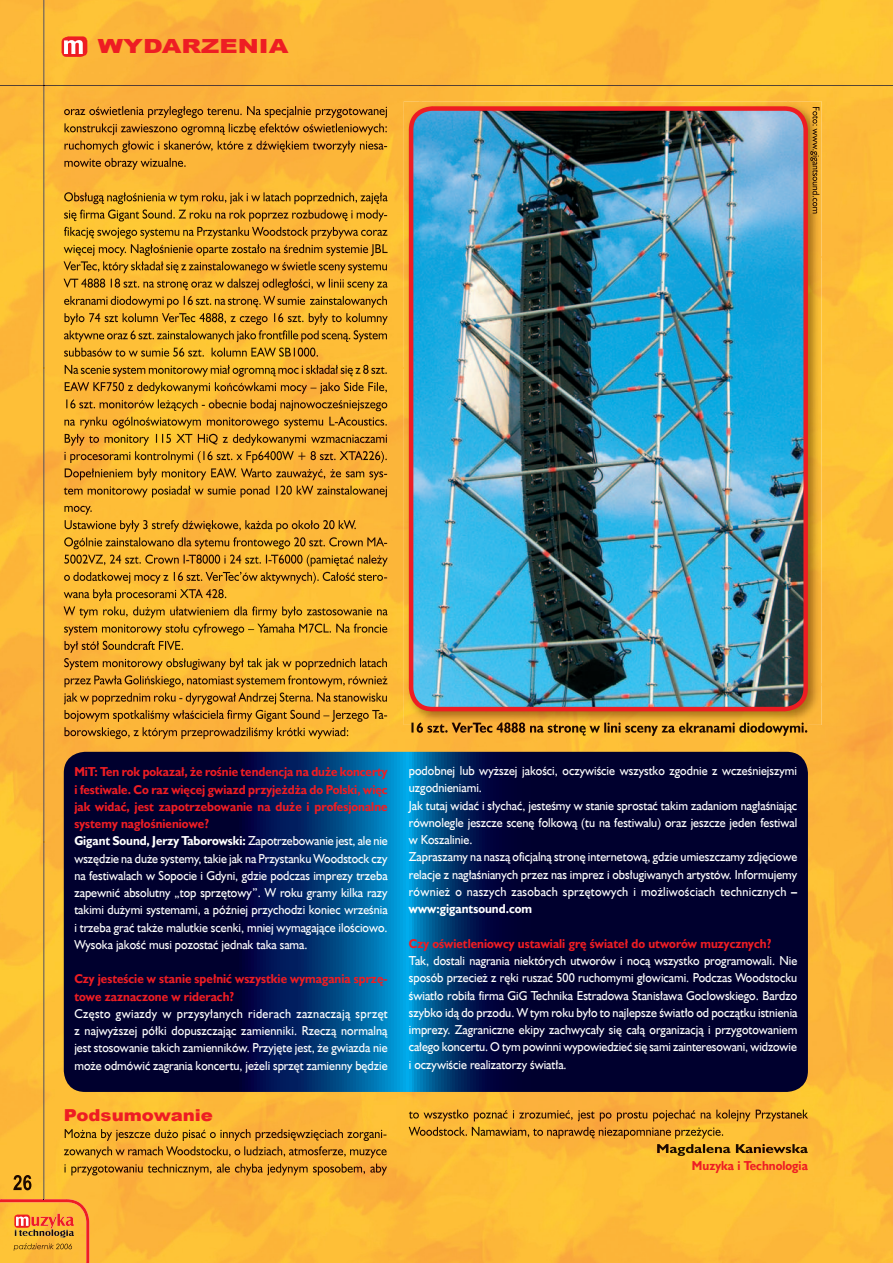
<style>
.page{position:relative;width:893px;height:1263px;background:#fff}
.page>*{position:absolute;margin:0;border:0;box-sizing:border-box;transform-origin:0 0}
.t1{font:900 19.5px "Arial";color:#ee1d23;scale:1.3 1}
.t2{font:900 16.5px "Arial";color:#ee1d23;scale:1.1 1}
.t3{font:13.05px/17.2px "Humanst 521 EU Normal";color:#fff;text-align:justify;scale:.93 1}
.t4{font:13.05px/17.2px "Humanst 521 EU Bold";color:#ee1d23;scale:.93 1}
.t5{font:13.05px "Humanst 521 EU Bold";color:#fff;scale:.93 1}
.s1{color:#fff}
.s2{font-family:"Humanst 521 EU Normal";color:#fff}
.s3{font-family:"Humanst 521 EU Bold"}
</style>
<div class="page">
<img style="left:0;top:843px;width:472px;height:420px">
<img style="left:472px;top:685px;width:421px;height:578px">
<img style="left:0;top:369px;width:420px;height:474px">
<img style="left:420px;top:736px;width:53px;height:16px">
<img style="left:789px;top:0;width:104px;height:685px">
<img style="left:0;top:0;width:420px;height:369px">
<img style="left:420px;top:0;width:369px;height:101px">
<img style="left:13px;top:1175px;width:18px;height:15px">
<img style="left:44px;top:0;width:1px;height:1199px">
<img style="left:0;top:85px;width:893px;height:1px">
<svg style="left:0;top:1199px;width:89px;height:64px"></svg>
<img style="left:15px;top:1229px;width:59px;height:8px">
<img style="left:14px;top:1243px;width:58px;height:7px">
<svg style="left:64px;top:752px;width:744px;height:340px;fill:#00002e"></svg>
<svg style="left:62px;top:37px;width:25px;height:20px"></svg>
<img style="left:64px;top:106px;width:324px;height:12px">
<img style="left:65px;top:123px;width:323px;height:12px">
<img style="left:64px;top:141px;width:323px;height:11px">
<img style="left:64px;top:158px;width:122px;height:12px">
<img style="left:64px;top:192px;width:324px;height:12px">
<img style="left:64px;top:209px;width:323px;height:12px">
<img style="left:64px;top:227px;width:324px;height:12px">
<img style="left:64px;top:244px;width:324px;height:12px">
<img style="left:64px;top:261px;width:324px;height:12px">
<img style="left:64px;top:278px;width:324px;height:12px">
<img style="left:64px;top:296px;width:324px;height:12px">
<img style="left:64px;top:313px;width:324px;height:12px">
<img style="left:64px;top:330px;width:324px;height:12px">
<img style="left:64px;top:347px;width:254px;height:10px">
<img style="left:65px;top:365px;width:323px;height:12px">
<img style="left:65px;top:382px;width:323px;height:12px">
<img style="left:66px;top:399px;width:322px;height:12px">
<img style="left:64px;top:417px;width:324px;height:11px">
<img style="left:65px;top:434px;width:323px;height:12px">
<img style="left:64px;top:451px;width:324px;height:12px">
<img style="left:65px;top:468px;width:322px;height:12px">
<img style="left:64px;top:485px;width:324px;height:12px">
<img style="left:64px;top:506px;width:28px;height:9px">
<img style="left:65px;top:520px;width:291px;height:12px">
<img style="left:64px;top:537px;width:323px;height:12px">
<img style="left:64px;top:554px;width:324px;height:12px">
<img style="left:64px;top:572px;width:323px;height:12px">
<img style="left:64px;top:589px;width:162px;height:12px">
<img style="left:64px;top:606px;width:324px;height:12px">
<img style="left:64px;top:623px;width:324px;height:12px">
<img style="left:64px;top:641px;width:119px;height:12px">
<img style="left:64px;top:658px;width:324px;height:12px">
<img style="left:64px;top:675px;width:324px;height:12px">
<img style="left:64px;top:692px;width:324px;height:12px">
<img style="left:64px;top:710px;width:323px;height:12px">
<img style="left:64px;top:727px;width:284px;height:12px">
<img style="left:404px;top:258px;width:417px;height:467px">
<img style="left:404px;top:101px;width:417px;height:157px">
<img style="left:409px;top:106px;width:399px;height:605px">
<img style="left:65px;top:1129px;width:321px;height:12px">
<img style="left:64px;top:1146px;width:323px;height:12px">
<img style="left:64px;top:1163px;width:323px;height:12px">
<img style="left:409px;top:1109px;width:399px;height:12px">
<img style="left:409px;top:1127px;width:314px;height:12px">
<img style="left:657px;top:1144px;width:151px;height:12px">
<img style="left:411px;top:725px;width:396px;height:11px">
<img style="left:411px;top:722px;width:396px;height:3px">
<img style="left:810px;top:107px;width:9px;height:106px">
<h1 class="t1" style="left:98px;top:32px;width:148px">WYDARZENIA</h1>
<p class="t4" style="left:74px;top:764px;width:338px">MiT: Ten rok pokazał, że rośnie tendencja na duże koncerty i festiwale. Co raz więcej gwiazd przyjeżdża do Polski, więc jak widać, jest zapotrzebowanie na duże i profesjonalne systemy nagłośnieniowe?<br><span class="s1">Gigant Sound, Jerzy Taborowski:</span> <span class="s2">Zapotrzebowanie jest, ale nie</span></p>
<p class="t3" style="left:74px;top:849px;width:338px">wszędzie na duże systemy, takie jak na Przystanku Woodstock czy na festiwalach w Sopocie i Gdyni, gdzie podczas imprezy trzeba zapewnić absolutny „top sprzętowy”. W roku gramy kilka razy takimi dużymi systemami, a później przychodzi koniec września i trzeba grać także malutkie scenki, mniej wymagające ilościowo.<br>Wysoka jakość musi pozostać jednak taka sama.</p>
<p class="t4" style="left:74px;top:971px;width:338px">Czy jesteście w stanie spełnić wszystkie wymagania sprzę&shy;towe zaznaczone w riderach?</p>
<p class="t3" style="left:74px;top:1005px;width:338px">Często gwiazdy w przysyłanych riderach zaznaczają sprzęt z najwyższej półki dopuszczając zamienniki. Rzeczą normalną jest stosowanie takich zamienników. Przyjęte jest, że gwiazda nie może odmówić zagrania koncertu, jeżeli sprzęt zamienny będzie</p>
<p class="t2" style="left:64px;top:1103px;width:137px">Podsumowanie</p>
<p class="t3" style="left:409px;top:762px;width:419px;text-align:left">podobnej lub wyższej jakości, oczywiście wszystko zgodnie z wcześniejszymi uzgodnieniami.<br>Jak tutaj widać i słychać, jesteśmy w stanie sprostać takim zadaniom nagłaśniając równolegle jeszcze scenę folkową (tu na festiwalu) oraz jeszcze jeden festiwal w Koszalinie.<br>Zapraszamy na naszą oficjalną stronę internetową, gdzie umieszczamy zdjęciowe relacje z nagłaśnianych przez nas imprez i obsługiwanych artystów. Informujemy również o naszych zasobach sprzętowych i możliwościach technicznych <span class="s3">–</span></p>
<p class="t5" style="left:409px;top:901px;width:134px">www:gigantsound.com</p>
<p class="t4" style="left:409px;top:935px;width:391px">Czy oświetleniowcy ustawiali grę świateł do utworów muzycznych?</p>
<p class="t3" style="left:409px;top:952px;width:419px">Tak, dostali nagrania niektórych utworów i nocą wszystko programowali. Nie sposób przecież z ręki ruszać 500 ruchomymi głowicami. Podczas Woodstocku światło robiła firma GiG Technika Estradowa Stanisława Gocłowskiego. Bardzo szybko idą do przodu. W tym roku było to najlepsze światło od początku istnienia imprezy. Zagraniczne ekipy zachwycały się całą organizacją i przygotowaniem całego koncertu. O tym powinni wypowiedzieć się sami zainteresowani, widzowie i oczywiście realizatorzy światła.</p>
<p class="t4" style="left:692px;top:1157px;width:126px">Muzyka i Technologia</p>
</div>
